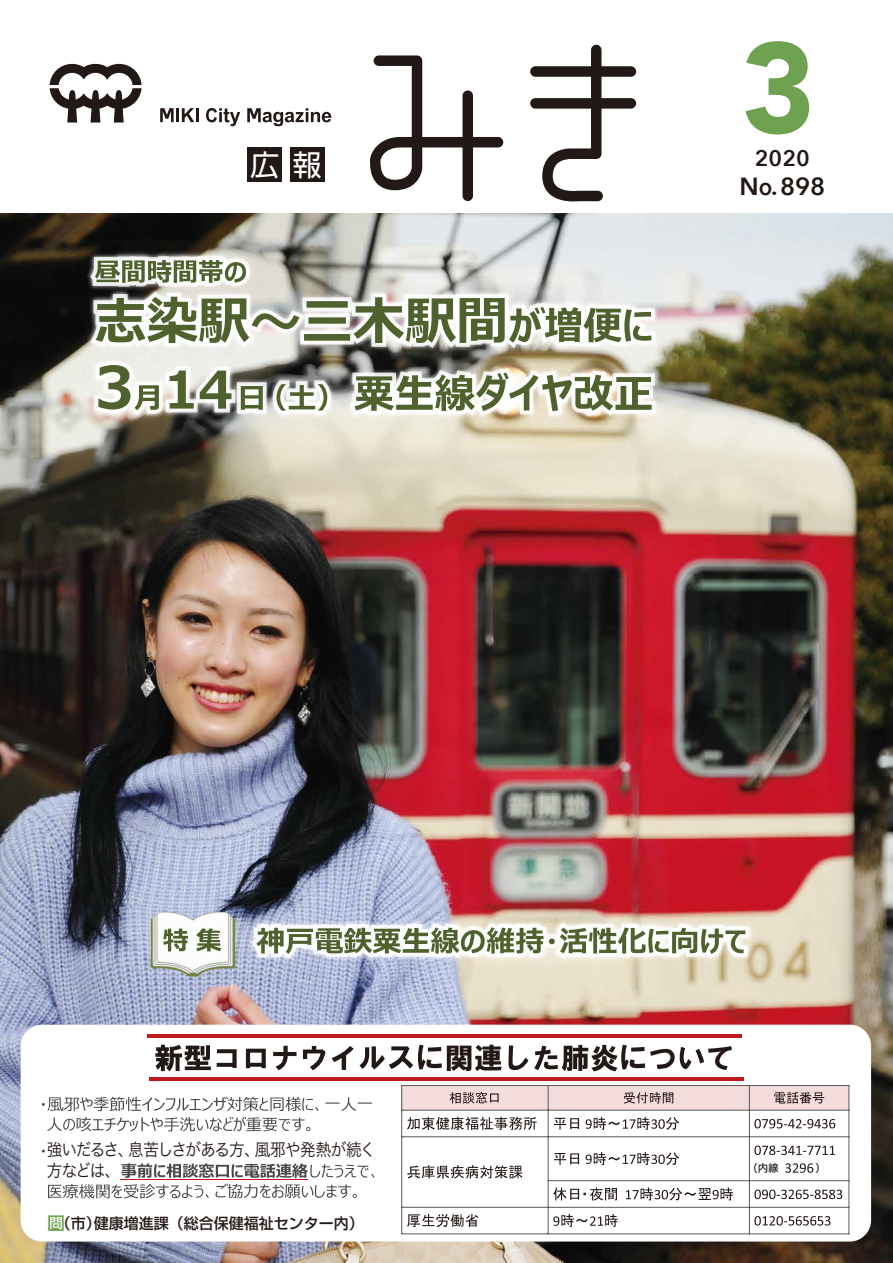
<style>
.page{position:relative;width:893px;height:1263px;background:#fff}
.page>*{position:absolute;margin:0;border:0;box-sizing:border-box;transform-origin:0 0}
.t1{font:900 127.5px "Avenir";color:#6ea250}
.t2{font:29.25px "Shin Go Pro";color:#fff}
.t3{font:600 24.75px "Avenir Next";color:#221815}
.t4{font:600 22.5px "Avenir Next";color:#221815}
.t5{font:17.25px/20.7px "Hiragino Sans W3";letter-spacing:-.055em;color:#221815;scale:.9 1}
.t6{font:500 15px "Shin Go Pro";color:#221815}
.t7{font:10.5px "Hiragino Sans W5";color:#221815}
.s1{font-size:18px;color:#6ea250}
.s2{font-size:13.5px;color:#fff}
</style>
<div class="page">
<svg style="left:50px;top:64px;width:92px;height:59px"></svg>
<svg style="left:160px;top:108px;width:14px;height:14px"></svg>
<hr style="left:176px;top:108px;width:3px;height:14px;background:#221815">
<svg style="left:182px;top:108px;width:12px;height:14px"></svg>
<hr style="left:196px;top:108px;width:3px;height:14px;background:#221815">
<svg style="left:206px;top:108px;width:34px;height:18px"></svg>
<svg style="left:247px;top:108px;width:84px;height:18px"></svg>
<div style="left:248px;top:148px;width:34px;height:34px;background:#221815"></div>
<div style="left:290px;top:148px;width:34px;height:34px;background:#221815"></div>
<svg style="left:370px;top:55px;width:133px;height:146px"></svg>
<svg style="left:530px;top:45px;width:106px;height:157px"></svg>
<img style="left:0;top:214px;width:892px;height:1049px">
<div style="left:21px;top:1025px;width:850px;height:216px;background:#fff;border-radius:21px"></div>
<img style="left:150px;top:911px;width:86px;height:66px">
<img style="left:83px;top:249px;width:579px;height:175px">
<svg style="left:90px;top:286px;width:425px;height:107px;background:#c2c0bb"></svg>
<svg style="left:90px;top:256px;width:164px;height:35px"></svg>
<svg style="left:91px;top:297px;width:564px;height:119px"></svg>
<svg style="left:163px;top:928px;width:58px;height:23px"></svg>
<img style="left:244px;top:915px;width:513px;height:52px">
<svg style="left:251px;top:922px;width:498px;height:37px"></svg>
<svg style="left:155px;top:1045px;width:577px;height:26px"></svg>
<hr style="left:147px;top:1034px;width:594px;height:3px;background:#be1a20">
<hr style="left:149px;top:1078px;width:594px;height:3px;background:#be1a20">
<svg style="left:42px;top:1096px;width:330px;height:15px"></svg>
<svg style="left:47px;top:1117px;width:263px;height:14px"></svg>
<svg style="left:48px;top:1163px;width:327px;height:35px"></svg>
<div style="left:402px;top:1085px;width:447px;height:25px;background:#f3dcdb"></div>
<hr style="left:401px;top:1233px;width:448px;height:1px;background:#585858">
<hr style="left:401px;top:1085px;width:448px;height:1px;background:#585858">
<hr style="left:848px;top:1085px;width:1px;height:149px;background:#585858">
<hr style="left:401px;top:1085px;width:1px;height:149px;background:#585858">
<hr style="left:401px;top:1207px;width:448px;height:1px;background:#585858">
<hr style="left:548px;top:1180px;width:301px;height:1px;background:#585858">
<hr style="left:401px;top:1136px;width:448px;height:1px;background:#585858">
<hr style="left:401px;top:1110px;width:448px;height:1px;background:#585858">
<hr style="left:749px;top:1085px;width:1px;height:149px;background:#585858">
<hr style="left:548px;top:1085px;width:1px;height:149px;background:#585858">
<svg style="left:450px;top:1092px;width:49px;height:11px"></svg>
<svg style="left:624px;top:1092px;width:49px;height:11px"></svg>
<svg style="left:774px;top:1092px;width:50px;height:12px"></svg>
<svg style="left:407px;top:1117px;width:172px;height:13px"></svg>
<svg style="left:586px;top:1117px;width:93px;height:13px"></svg>
<svg style="left:754px;top:1119px;width:81px;height:9px"></svg>
<svg style="left:407px;top:1165px;width:115px;height:13px"></svg>
<svg style="left:554px;top:1153px;width:25px;height:12px"></svg>
<svg style="left:586px;top:1152px;width:93px;height:13px"></svg>
<svg style="left:754px;top:1145px;width:81px;height:10px"></svg>
<svg style="left:785px;top:1163px;width:28px;height:10px"></svg>
<svg style="left:553px;top:1187px;width:64px;height:13px"></svg>
<svg style="left:626px;top:1187px;width:107px;height:13px"></svg>
<svg style="left:754px;top:1189px;width:88px;height:10px"></svg>
<svg style="left:407px;top:1214px;width:71px;height:13px"></svg>
<svg style="left:553px;top:1214px;width:65px;height:13px"></svg>
<svg style="left:754px;top:1216px;width:76px;height:9px"></svg>
<h2 class="t2" style="left:250px;top:141px;width:73px">広報</h2>
<h1 class="t1" style="left:741px;top:-21px;width:75px">3</h1>
<h3 class="t4" style="left:755px;top:139px;width:56px">2020</h3>
<h3 class="t3" style="left:739px;top:165px;width:87px">No.898</h3>
<p class="t5" style="left:47px;top:1138px;width:367px">強いだるさ、息苦しさがある方、風邪や発熱が続く方などは、</p>
<p class="t6" style="left:47px;top:1211px;width:318px"><span class="s1">■</span><span class="s2">問</span>（市）健康増進課（総合保健福祉センター内）</p>
<p class="t7" style="left:747px;top:1159px;width:80px">（内線　　　　）</p>
</div>
